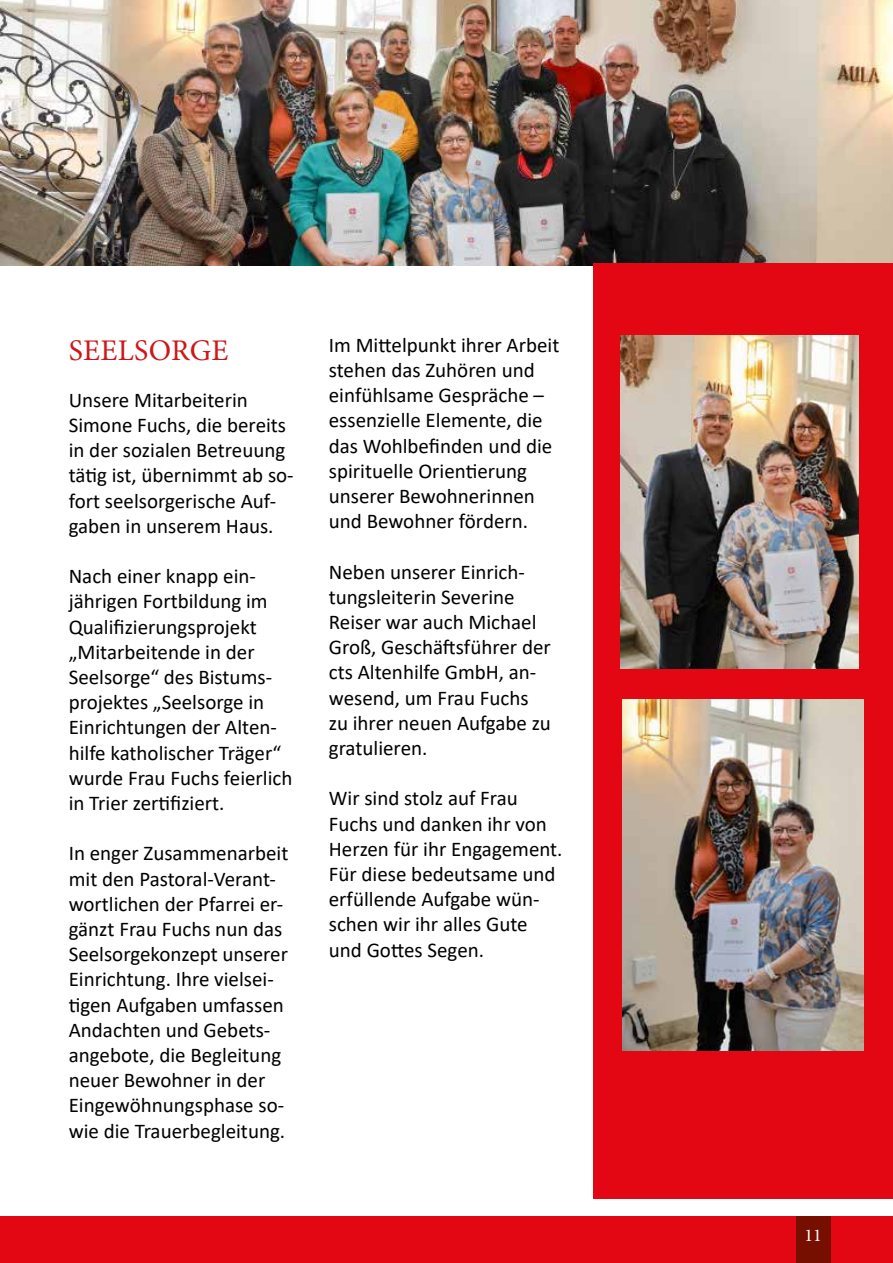
<style>
.page{position:relative;width:893px;height:1263px;background:#fff}
.page>*{position:absolute;margin:0;border:0;box-sizing:border-box;transform-origin:0 0}
.t1{font:30px "Minion Pro";letter-spacing:.01em;color:#cd1719}
.t2{font:21px/25.2px "Calibri";color:#000}
.t3{font:18px "Minion Pro";color:#fff}
</style>
<div class="page">
<div style="left:0;top:1216px;width:893px;height:47px;background:#e30613"></div>
<hr style="left:0;top:0;width:1px;height:1263px;background:#f8f3e3">
<div style="left:796px;top:1216px;width:34px;height:47px;background:#760f00"></div>
<hr style="left:0;top:1216px;width:1px;height:47px;background:#760f00">
<img style="left:0;top:0;width:893px;height:266px">
<div style="left:594px;top:264px;width:299px;height:935px;background:#e30613"></div>
<img style="left:620px;top:336px;width:239px;height:333px">
<img style="left:623px;top:699px;width:240px;height:351px">
<h1 class="t1" style="left:69px;top:330px;width:161px">SEELSORGE</h1>
<p class="t2" style="left:69px;top:387px;width:226px">Unsere Mitarbeiterin<br>Simone Fuchs, die bereits in der sozialen Betreuung tätig ist, übernimmt ab so&shy;fort seelsorgerische Auf&shy;gaben in unserem Haus.</p>
<p class="t2" style="left:69px;top:563px;width:225px">Nach einer knapp ein&shy;jährigen Fortbildung im<br>Qualifizierungsprojekt „Mitarbeitende in der<br>Seelsorge“ des Bistums&shy;projektes „Seelsorge in<br>Einrichtungen der Alten&shy;hilfe katholischer Träger“ wurde Frau Fuchs feierlich in Trier zertifiziert.</p>
<p class="t2" style="left:69px;top:840px;width:221px">In enger Zusammenarbeit mit den Pastoral-Verant&shy;wortlichen der Pfarrei er&shy;gänzt Frau Fuchs nun das<br>Seelsorgekonzept unserer<br>Einrichtung. Ihre vielsei&shy;tigen Aufgaben umfassen<br>Andachten und Gebets&shy;angebote, die Begleitung neuer Bewohner in der<br>Eingewöhnungsphase so&shy;wie die Trauerbegleitung.</p>
<p class="t2" style="left:329px;top:332px;width:232px">Im Mittelpunkt ihrer Arbeit stehen das Zuhören und einfühlsame Gespräche – essenzielle Elemente, die das Wohlbefinden und die spirituelle Orientierung unserer Bewohnerinnen und Bewohner fördern.</p>
<p class="t2" style="left:329px;top:558px;width:224px">Neben unserer Einrich&shy;tungsleiterin Severine<br>Reiser war auch Michael<br>Groß, Geschäftsführer der cts Altenhilfe GmbH, an&shy;wesend, um Frau Fuchs zu ihrer neuen Aufgabe zu gratulieren.</p>
<p class="t2" style="left:329px;top:785px;width:235px">Wir sind stolz auf Frau<br>Fuchs und danken ihr von<br>Herzen für ihr Engagement.<br>Für diese bedeutsame und erfüllende Aufgabe wün&shy;schen wir ihr alles Gute und Gottes Segen.</p>
<p class="t3" style="left:805px;top:1223px;width:19px">11</p>
</div>
